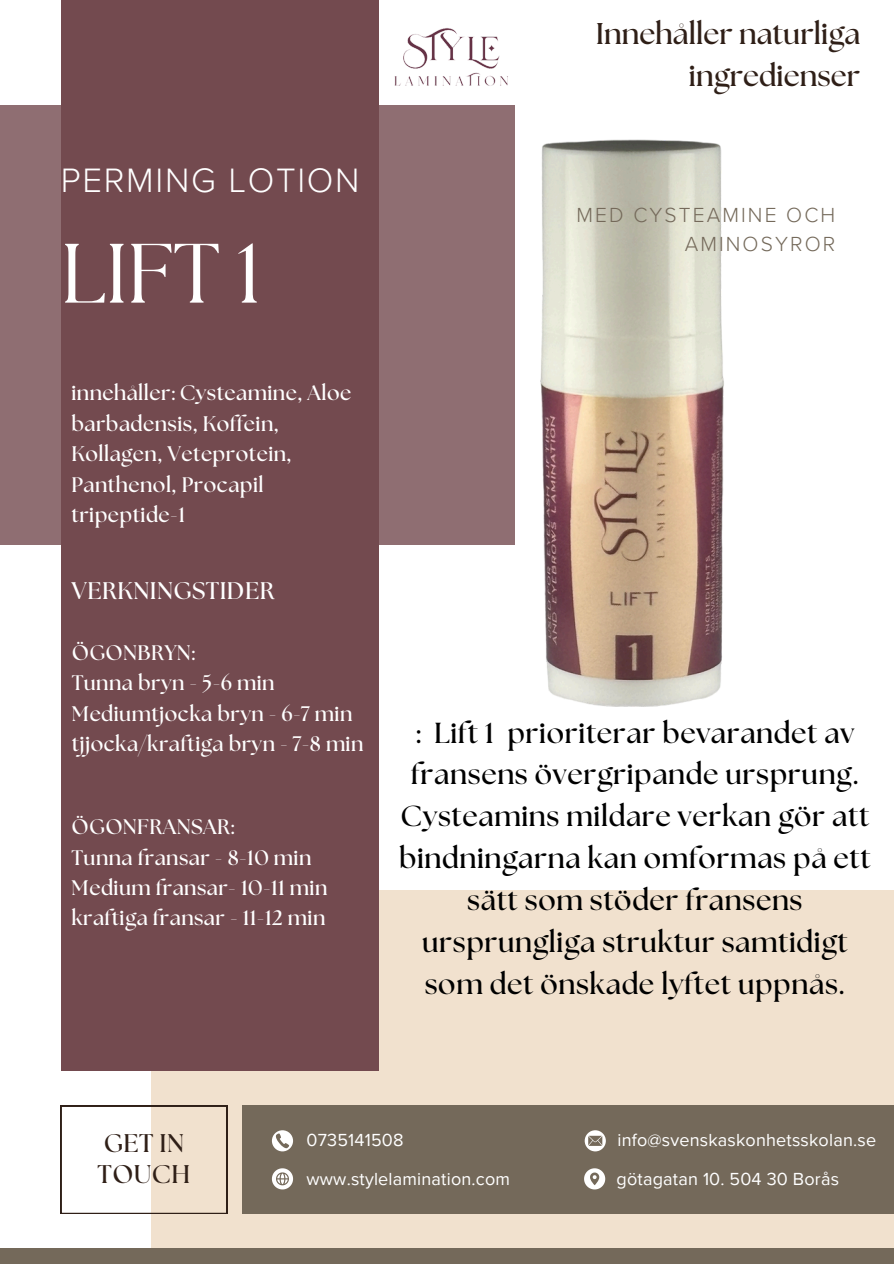
<style>
.page{position:relative;width:894px;height:1264px;background:#fff}
.page>*{position:absolute;margin:0;border:0;box-sizing:border-box;transform-origin:0 0}
.t1{font:84px "The Seasons";color:#fff}
.t2{font:300 34.8px "Proxima Nova";letter-spacing:.05em;color:#fff}
.t3{font:700 30px/42.2px "The Seasons";color:#2f1f17;text-align:right}
.t4{font:700 28.95px/41.8px "The Seasons";letter-spacing:.02em;color:#000;text-align:center}
.t5{font:700 25.5px "The Seasons";letter-spacing:.02em;color:#2f1f17}
.t6{font:700 24px "The Seasons";letter-spacing:.02em;color:#fff}
.t7{font:700 21px/30.3px "The Seasons";letter-spacing:.02em;color:#fff}
.t8{font:300 21px/28.8px "Proxima Nova";letter-spacing:.1em;color:#74695a;text-align:right}
.t9{font:18px "Proxima Nova";letter-spacing:.01em;color:#fff}
</style>
<div class="page">
<div style="left:151px;top:890px;width:742px;height:373px;background:#f1e1ce"></div>
<div style="left:61px;top:0;width:317px;height:1071px;background:#734a4f"></div>
<svg style="left:61px;top:1105px;width:166px;height:108px"></svg>
<div style="left:0;top:1247px;width:893px;height:16px;background:#74695a"></div>
<div style="left:242px;top:1105px;width:651px;height:108px;background:#74695a"></div>
<svg style="left:584px;top:1168px;width:21px;height:21px"></svg>
<svg style="left:272px;top:1130px;width:21px;height:21px"></svg>
<svg style="left:272px;top:1168px;width:21px;height:21px"></svg>
<svg style="left:0;top:105px;width:399px;height:440px"></svg>
<svg style="left:584px;top:1130px;width:21px;height:21px"></svg>
<img style="left:399px;top:122px;width:325px;height:585px">
<img style="left:374px;top:0;width:141px;height:122px">
<p class="t2" style="left:61px;top:160px;width:300px">PERMING LOTION</p>
<h5 class="t1" style="left:61px;top:235px;width:202px">LIFT 1</h5>
<p class="t7" style="left:71px;top:379px;width:281px">innehåller: Cysteamine, Aloe barbadensis, Koffein,<br>Kollagen, Veteprotein,<br>Panthenol, Procapil tripeptide-1</p>
<h3 class="t6" style="left:71px;top:580px;width:205px">VERKNINGSTIDER</h3>
<p class="t7" style="left:72px;top:638px;width:293px">ÖGONBRYN:<br>Tunna bryn - 5-6 min<br>Mediumtjocka bryn - 6-7 min tjjocka/kraftiga bryn - 7-8 min</p>
<p class="t7" style="left:71px;top:812px;width:257px">ÖGONFRANSAR:<br>Tunna fransar - 8-10 min<br>Medium fransar- 10-11 min kraftiga fransar - 11-12 min</p>
<h2 class="t3" style="left:595px;top:13px;width:266px">Innehåller naturliga ingredienser</h2>
<h6 class="t8" style="left:576px;top:201px;width:260px">MED CYSTEAMINE OCH<br>AMINOSYROR</h6>
<p class="t4" style="left:399px;top:713px;width:473px">: Lift 1 prioriterar bevarandet av fransens övergripande ursprung.<br>Cysteamins mildare verkan gör att bindningarna kan omformas på ett sätt som stöder fransens ursprungliga struktur samtidigt som det önskade lyftet uppnås.</p>
<p class="t5" style="left:104px;top:1131px;width:82px">GET IN</p>
<h6 class="t9" style="left:306px;top:1129px;width:98px">0735141508</h6>
<p class="t5" style="left:98px;top:1162px;width:94px">TOUCH</p>
<h6 class="t9" style="left:617px;top:1129px;width:260px">info@svenskaskonhetsskolan.se</h6>
<h1 class="t9" style="left:306px;top:1167px;width:205px">www.stylelamination.com</h1>
<h3 class="t9" style="left:616px;top:1167px;width:224px">götagatan 10. 504 30 Borås</h3>
</div>
